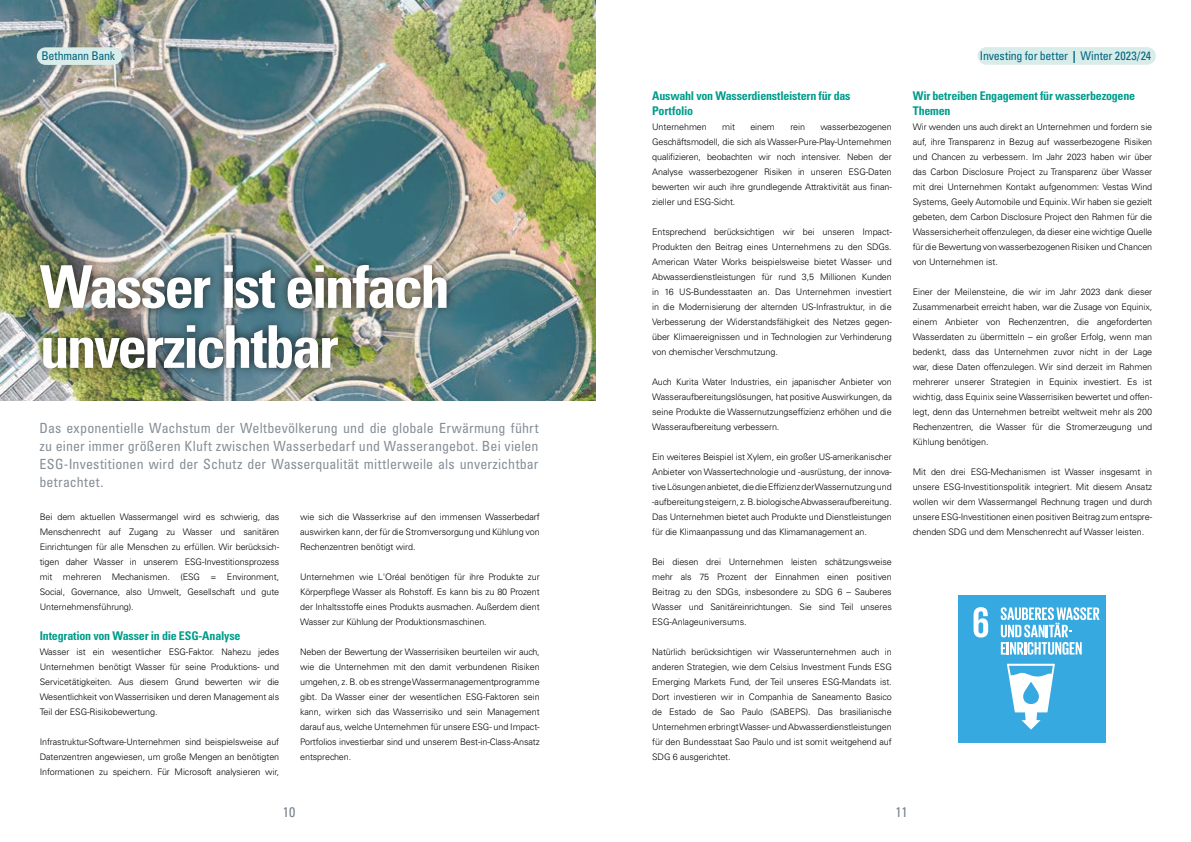
<style>
.page{position:relative;width:1191px;height:842px;background:#fff}
.page>*{position:absolute;margin:0;border:0;box-sizing:border-box;transform-origin:0 0}
.t1{font:700 condensed 59px/60px "Univers LT Std";letter-spacing:-.045em;color:#fff}
.t2{font:condensed 14px/18px "Univers LT Std";letter-spacing:.01em;color:#868e96;text-align:justify}
.t3{font:condensed 14px "Univers LT Std";color:#7a838c}
.t4{font:700 condensed 12px/15px "Univers LT Std";letter-spacing:-.02em;color:#009d8b}
.t5{font:condensed 12px "Univers LT Std";letter-spacing:-.02em;color:#006481}
.t6{font:300 9px/15px "Univers LT Std";letter-spacing:-.01em;color:#000;text-align:justify}
.s1{font-weight:700}
</style>
<div class="page">
<div style="left:977px;top:47px;width:178px;height:18px;background:#d8ece9;border-radius:9px"></div>
<img style="left:0;top:0;width:595px;height:400px">
<div style="left:31px;top:257px;width:425px;height:121px;background:#000;opacity:.65"></div>
<div style="left:958px;top:595px;width:147px;height:147px;background:#36a9e1"></div>
<svg style="left:973px;top:607px;width:15px;height:30px"></svg>
<svg style="left:1000px;top:607px;width:99px;height:48px"></svg>
<svg style="left:1007px;top:664px;width:47px;height:66px"></svg>
<div style="left:37px;top:47px;width:85px;height:18px;background:#d8ece9;border-radius:9px"></div>
<h3 class="t5" style="left:41px;top:48px;width:75px">Bethmann Bank</h3>
<h3 class="t5" style="left:980px;top:48px;width:173px">Investing for better <span class="s1">|</span> Winter 2023/24</h3>
<h1 class="t1" style="left:40px;top:257px;width:411px">Wasser ist einfach unverzichtbar</h1>
<p class="t2" style="left:40px;top:419px;width:500px">Das exponentielle Wachstum der Weltbevölkerung und die globale Erwärmung führt zu einer immer größeren Kluft zwischen Wasserbedarf und Wasserangebot. Bei vielen ESG-Investitionen wird der Schutz der Wasserqualität mittlerweile als unverzichtbar betrachtet.</p>
<p class="t6" style="left:40px;top:509px;width:241px">Bei dem aktuellen Wassermangel wird es schwierig, das Menschenrecht auf Zugang zu Wasser und sanitären Einrichtungen für alle Menschen zu erfüllen. Wir berücksich&shy;tigen daher Wasser in unserem ESG-Investitionsprozess mit mehreren Mechanismen. (ESG = Environment, Social, Governance, also Umwelt, Gesellschaft und gute Unternehmensführung).</p>
<h3 class="t4" style="left:40px;top:628px;width:202px">Integration von Wasser in die ESG-Analyse</h3>
<p class="t6" style="left:40px;top:644px;width:241px">Wasser ist ein wesentlicher ESG-Faktor. Nahezu jedes Unternehmen benötigt Wasser für seine Produktions- und Servicetätigkeiten. Aus diesem Grund bewerten wir die Wesentlichkeit von Wasserrisiken und deren Management als Teil der ESG-Risikobewertung.</p>
<p class="t6" style="left:40px;top:734px;width:241px">Infrastruktur-Software-Unternehmen sind beispielsweise auf Datenzentren angewiesen, um große Mengen an benötigten Informationen zu speichern. Für Microsoft analysieren wir,</p>
<p class="t6" style="left:300px;top:509px;width:241px">wie sich die Wasserkrise auf den immensen Wasserbedarf auswirken kann, der für die Stromversorgung und Kühlung von Rechenzentren benötigt wird.</p>
<p class="t6" style="left:300px;top:569px;width:241px">Unternehmen wie L'Oréal benötigen für ihre Produkte zur Körperpflege Wasser als Rohstoff. Es kann bis zu 80 Prozent der Inhaltsstoffe eines Produkts ausmachen. Außerdem dient Wasser zur Kühlung der Produktionsmaschinen.</p>
<p class="t6" style="left:300px;top:644px;width:241px">Neben der Bewertung der Wasserrisiken beurteilen wir auch, wie die Unternehmen mit den damit verbundenen Risiken umgehen, z. B. ob es strenge Wassermanagementprogramme gibt. Da Wasser einer der wesentlichen ESG-Faktoren sein kann, wirken sich das Wasserrisiko und sein Management darauf aus, welche Unternehmen für unsere ESG- und Impact-Portfolios investierbar sind und unserem Best-in-Class-Ansatz entsprechen.</p>
<h3 class="t4" style="left:652px;top:88px;width:200px">Auswahl von Wasserdienstleistern für das<br>Portfolio</h3>
<p class="t6" style="left:652px;top:119px;width:56px">Unternehmen</p>
<p class="t6" style="left:722px;top:119px;width:14px">mit</p>
<p class="t6" style="left:750px;top:119px;width:26px">einem</p>
<p class="t6" style="left:790px;top:119px;width:16px">rein</p>
<p class="t6" style="left:652px;top:119px;width:241px;text-indent:168px">wasserbezogenen Geschäftsmodell, die sich als Wasser-Pure-Play-Unternehmen qualifizieren, beobachten wir noch intensiver. Neben der Analyse wasserbezogener Risiken in unseren ESG-Daten bewerten wir auch ihre grundlegende Attraktivität aus finan&shy;zieller und ESG-Sicht.</p>
<p class="t6" style="left:652px;top:224px;width:241px">Entsprechend berücksichtigen wir bei unseren Impact-Produkten den Beitrag eines Unternehmens zu den SDGs.<br>American Water Works beispielsweise bietet Wasser- und Abwasserdienstleistungen für rund 3,5 Millionen Kunden in 16 US-Bundesstaaten an. Das Unternehmen investiert in die Modernisierung der alternden US-Infrastruktur, in die Verbesserung der Widerstandsfähigkeit des Netzes gegen&shy;über Klimaereignissen und in Technologien zur Verhinderung von chemischer Verschmutzung.</p>
<p class="t6" style="left:652px;top:374px;width:241px">Auch Kurita Water Industries, ein japanischer Anbieter von Wasseraufbereitungslösungen, hat positive Auswirkungen, da seine Produkte die Wassernutzungseffizienz erhöhen und die Wasseraufbereitung verbessern.</p>
<p class="t6" style="left:652px;top:449px;width:241px">Ein weiteres Beispiel ist Xylem, ein großer US-amerikanischer Anbieter von Wassertechnologie und -ausrüstung, der innova&shy;tive Lösungen anbietet, die die Effizienz der Wassernutzung und -aufbereitung steigern, z. B. biologische Abwasseraufbereitung.<br>Das Unternehmen bietet auch Produkte und Dienstleistungen für die Klimaanpassung und das Klimamanagement an.</p>
<p class="t6" style="left:652px;top:554px;width:241px">Bei diesen drei Unternehmen leisten schätzungsweise mehr als 75 Prozent der Einnahmen einen positiven Beitrag zu den SDGs, insbesondere zu SDG 6 – Sauberes Wasser und Sanitäreinrichtungen. Sie sind Teil unseres ESG-Anlageuniversums.</p>
<p class="t6" style="left:652px;top:644px;width:241px">Natürlich berücksichtigen wir Wasserunternehmen auch in anderen Strategien, wie dem Celsius Investment Funds ESG Emerging Markets Fund, der Teil unseres ESG-Mandats ist.<br>Dort investieren wir in Companhia de Saneamento Basico de Estado de Sao Paulo (SABEPS). Das brasilianische Unternehmen erbringt Wasser- und Abwasserdienstleistungen für den Bundesstaat Sao Paulo und ist somit weitgehend auf SDG 6 ausgerichtet.</p>
<h3 class="t4" style="left:912px;top:88px;width:224px">Wir betreiben Engagement für wasserbezogene<br>Themen</h3>
<p class="t6" style="left:912px;top:119px;width:241px">Wir wenden uns auch direkt an Unternehmen und fordern sie auf, ihre Transparenz in Bezug auf wasserbezogene Risiken und Chancen zu verbessern. Im Jahr 2023 haben wir über das Carbon Disclosure Project zu Transparenz über Wasser mit drei Unternehmen Kontakt aufgenommen: Vestas Wind Systems, Geely Automobile und Equinix. Wir haben sie gezielt gebeten, dem Carbon Disclosure Project den Rahmen für die Wassersicherheit offenzulegen, da dieser eine wichtige Quelle für die Bewertung von wasserbezogenen Risiken und Chancen von Unternehmen ist.</p>
<p class="t6" style="left:912px;top:284px;width:241px">Einer der Meilensteine, die wir im Jahr 2023 dank dieser Zusammenarbeit erreicht haben, war die Zusage von Equinix, einem Anbieter von Rechenzentren, die angeforderten Wasserdaten zu übermitteln – ein großer Erfolg, wenn man bedenkt, dass das Unternehmen zuvor nicht in der Lage war, diese Daten offenzulegen. Wir sind derzeit im Rahmen mehrerer unserer Strategien in Equinix investiert. Es ist wichtig, dass Equinix seine Wasserrisiken bewertet und offen&shy;legt, denn das Unternehmen betreibt weltweit mehr als 200<br>Rechenzentren, die Wasser für die Stromerzeugung und Kühlung benötigen.</p>
<p class="t6" style="left:912px;top:464px;width:241px">Mit den drei ESG-Mechanismen ist Wasser insgesamt in unsere ESG-Investitionspolitik integriert. Mit diesem Ansatz wollen wir dem Wassermangel Rechnung tragen und durch unsere ESG-Investitionen einen positiven Beitrag zum entspre&shy;chenden SDG und dem Menschenrecht auf Wasser leisten.</p>
<h2 class="t3" style="left:283px;top:803px;width:14px">10</h2>
<h2 class="t3" style="left:895px;top:803px;width:14px">11</h2>
</div>
